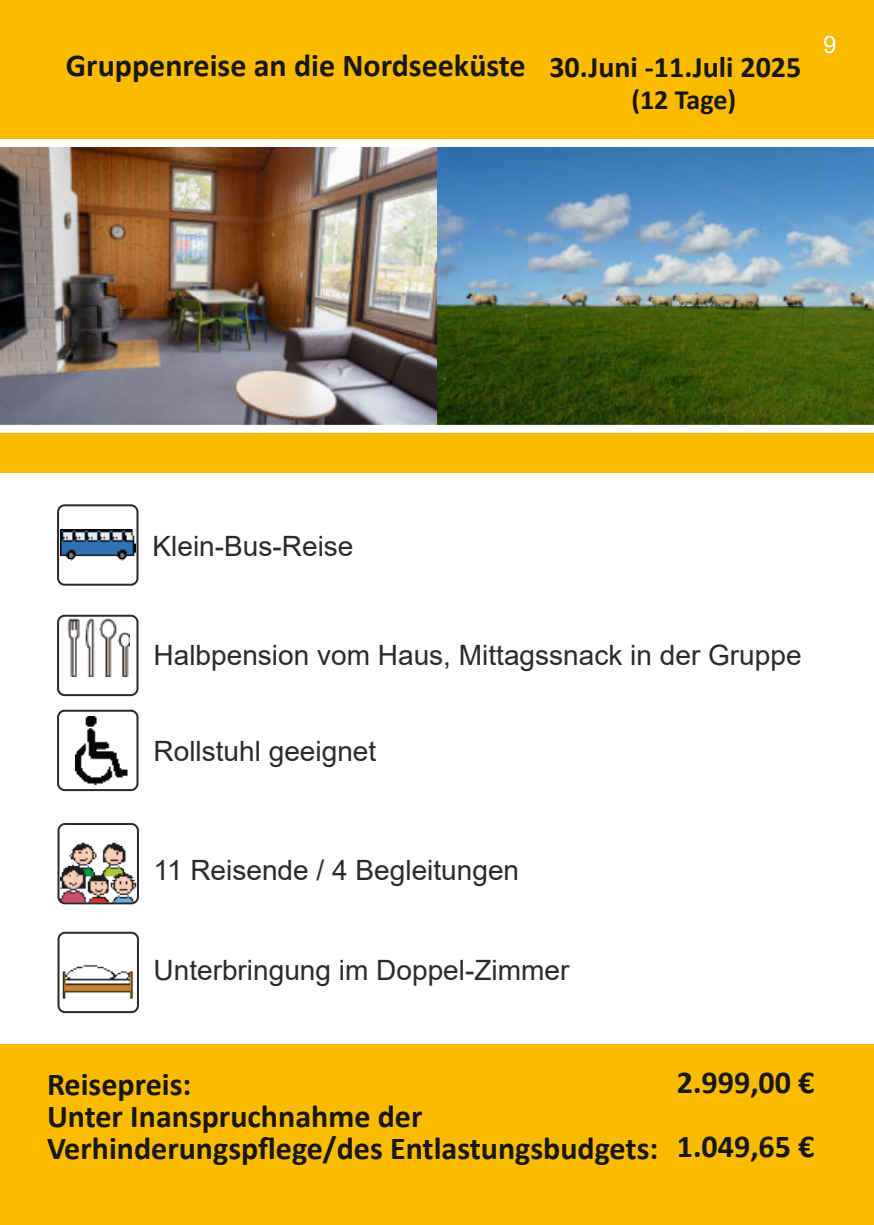
<style>
.page{position:relative;width:874px;height:1225px;background:#fff}
.page>*{position:absolute;margin:0;border:0;box-sizing:border-box;transform-origin:0 0}
.t1{font:700 32px/32px "Calibri";color:#181715}
.t2{font:700 32px/64px "Calibri";color:#171715}
.t3{font:700 30px "Calibri";color:#181715}
.t4{font:28px "Arial";color:#2a2a29}
.t5{font:700 28px "Calibri";letter-spacing:-.005em;color:#181715}
.t6{font:24px "Arial";color:#fff}
</style>
<div class="page">
<div style="left:0;top:0;width:873px;height:1225px;background:#fbbc00"></div>
<div style="left:0;top:473px;width:873px;height:571px;background:#fff"></div>
<img style="left:61px;top:842px;width:75px;height:63px">
<div style="left:57px;top:823px;width:82px;height:81px;border:2px solid #2a2a29;border-radius:7px"></div>
<img style="left:62px;top:965px;width:71px;height:34px">
<div style="left:57px;top:932px;width:82px;height:81px;border:2px solid #2a2a29;border-radius:7px"></div>
<div style="left:57px;top:504px;width:81px;height:82px;border:2px solid #2a2a29;border-radius:7px"></div>
<img style="left:60px;top:530px;width:75px;height:30px">
<img style="left:75px;top:716px;width:53px;height:68px">
<div style="left:57px;top:710px;width:81px;height:81px;border:2px solid #2a2a29;border-radius:7px"></div>
<svg style="left:67px;top:619px;width:62px;height:58px"></svg>
<div style="left:57px;top:615px;width:81px;height:81px;border:2px solid #2a2a29;border-radius:7px"></div>
<img style="left:437px;top:147px;width:436px;height:278px">
<img style="left:0;top:147px;width:437px;height:278px">
<div style="left:0;top:425px;width:873px;height:8px;background:#fff"></div>
<div style="left:0;top:139px;width:873px;height:8px;background:#fff"></div>
<p class="t1" style="left:66px;top:52px;width:461px">Gruppenreise an die Nordseeküste</p>
<p class="t3" style="left:549px;top:54px;width:253px">30.Juni -11.Juli 2025</p>
<p class="t5" style="left:631px;top:88px;width:106px">(12 Tage)</p>
<p class="t6" style="left:822px;top:35px;width:15px">9</p>
<p class="t4" style="left:152px;top:535px;width:202px">Klein-Bus-Reise</p>
<p class="t4" style="left:153px;top:645px;width:649px">Halbpension vom Haus, Mittagssnack in der Gruppe</p>
<p class="t4" style="left:153px;top:741px;width:224px">Rollstuhl geeignet</p>
<p class="t4" style="left:153px;top:860px;width:367px">11 Reisende / 4 Begleitungen</p>
<p class="t4" style="left:153px;top:960px;width:417px">Unterbringung im Doppel-Zimmer</p>
<p class="t1" style="left:47px;top:1071px;width:612px">Reisepreis:<br>Unter Inanspruchnahme der<br>Verhinderungspflege/des Entlastungsbudgets:</p>
<p class="t2" style="left:676px;top:1053px;width:139px">2.999,00 €<br>1.049,65 €</p>
</div>
